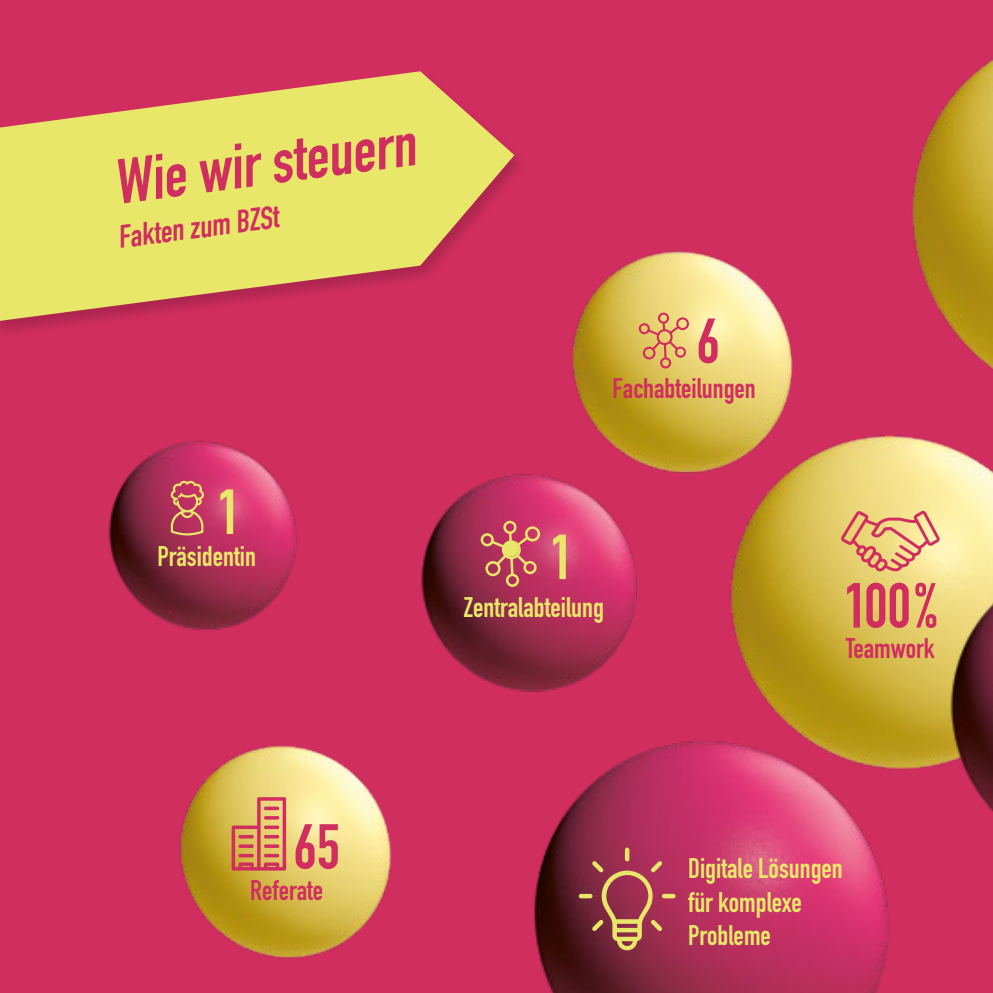
<style>
.page{position:relative;width:993px;height:993px;background:#fff}
.page>*{position:absolute;margin:0;border:0;box-sizing:border-box;transform-origin:0 0}
.t1{font:700 62.5px "DIN Condensed";color:#d12e60}
.t2{font:700 62.5px "DIN Condensed";color:#e8e76a}
.t3{font:700 62.25px "DIN Condensed";color:#d12e60}
.t4{font:700 31.5px "DIN Condensed";color:#d12e60}
.t5{font:700 28px/33.5px "DIN Condensed";color:#e8e76a}
.t6{font:700 28px "DIN Condensed";color:#d12e60}
</style>
<div class="page">
<div style="left:0;top:0;width:992px;height:992px;background:#d12e60"></div>
<svg style="left:21px;top:71px;width:493px;height:250px;fill:#e8e76a"></svg>
<img style="left:0;top:124px;width:21px;height:208px">
<img style="left:730px;top:565px;width:102px;height:132px">
<img style="left:108px;top:441px;width:189px;height:189px">
<img style="left:485px;top:174px;width:277px;height:391px">
<img style="left:534px;top:697px;width:345px;height:295px">
<img style="left:179px;top:745px;width:213px;height:214px">
<img style="left:421px;top:444px;width:255px;height:256px">
<img style="left:762px;top:59px;width:230px;height:508px">
<img style="left:832px;top:457px;width:160px;height:530px">
<div style="left:661px;top:893px;width:14px;height:5px;background:#e8e76a;border-radius:2px"></div>
<div style="left:624px;top:847px;width:5px;height:14px;background:#e8e76a;border-radius:2px"></div>
<div style="left:578px;top:893px;width:14px;height:5px;background:#e8e76a;border-radius:2px"></div>
<svg style="left:591px;top:860px;width:71px;height:90px"></svg>
<svg style="left:480px;top:520px;width:60px;height:66px"></svg>
<div style="left:503px;top:541px;width:15px;height:15px;background:#e8e76a;border-radius:50%"></div>
<svg style="left:638px;top:312px;width:50px;height:56px"></svg>
<svg style="left:840px;top:510px;width:99px;height:61px"></svg>
<svg style="left:231px;top:796px;width:55px;height:74px"></svg>
<hr style="left:264px;top:806px;width:15px;height:3px;background:#d12e60;border-radius:2px">
<svg style="left:264px;top:815px;width:15px;height:4px"></svg>
<hr style="left:264px;top:825px;width:15px;height:3px;background:#d12e60;border-radius:2px">
<svg style="left:264px;top:834px;width:15px;height:4px"></svg>
<hr style="left:264px;top:844px;width:15px;height:3px;background:#d12e60;border-radius:2px">
<svg style="left:264px;top:853px;width:15px;height:4px"></svg>
<svg style="left:238px;top:834px;width:16px;height:4px"></svg>
<hr style="left:238px;top:844px;width:16px;height:3px;background:#d12e60;border-radius:2px">
<svg style="left:238px;top:853px;width:16px;height:4px"></svg>
<svg style="left:171px;top:480px;width:33px;height:55px"></svg>
<h2 class="t3" style="left:109px;top:140px;width:305px;rotate:-7deg">Wie wir steuern</h2>
<p class="t4" style="left:115px;top:216px;width:163px;rotate:-7deg">Fakten zum BZSt</p>
<h1 class="t2" style="left:217px;top:470px;width:25px">1</h1>
<p class="t5" style="left:157px;top:539px;width:100px">Präsidentin</p>
<h1 class="t1" style="left:696px;top:299px;width:25px">6</h1>
<p class="t6" style="left:612px;top:369px;width:145px">Fachabteilungen</p>
<h1 class="t2" style="left:549px;top:515px;width:25px">1</h1>
<p class="t5" style="left:464px;top:590px;width:141px">Zentralabteilung</p>
<h1 class="t1" style="left:843px;top:563px;width:94px">100%</h1>
<p class="t6" style="left:845px;top:629px;width:90px">Teamwork</p>
<h1 class="t1" style="left:293px;top:804px;width:48px">65</h1>
<p class="t6" style="left:250px;top:871px;width:74px">Referate</p>
<p class="t5" style="left:688px;top:850px;width:156px">Digitale Lösungen für komplexe<br>Probleme</p>
</div>
